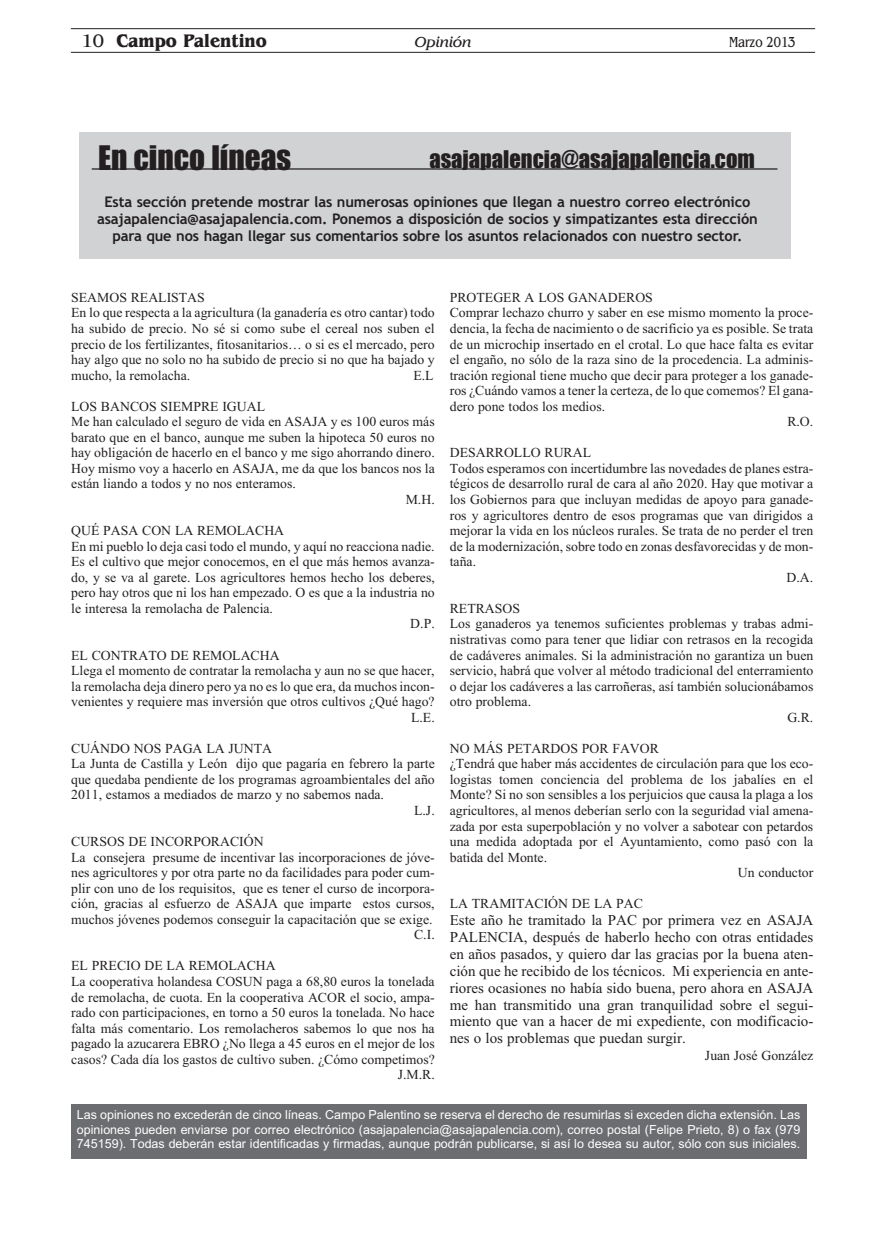
<style>
.page{position:relative;width:886px;height:1241px;background:#fff}
.page>*{position:absolute;margin:0;border:0;box-sizing:border-box;transform-origin:0 0}
.t1{font:31.25px "Impact";color:#231f20}
.t2{font:22.5px "Impact";color:#231f20}
.t3{font:700 18.75px "Benguiat IT Cby BT";color:#231f20;scale:.9 1}
.t4{font:15px/17px "Times New Roman";color:#231f20;text-align:justify}
.t5{font:15px "Benguiat IT Cby BT";color:#231f20;scale:.8 1}
.t6{font:italic 15px "Benguiat IT Cby BT";color:#231f20}
.t7{font:700 14.62px/16.5px "Trebuchet MS";letter-spacing:-.01em;color:#231f20;text-align:center}
.t8{font:13.75px/15.5px "Times New Roman";color:#231f20}
.t9{font:12.5px/14.1px "Arial";color:#fff;text-align:justify}
.s1{font-weight:400}
</style>
<div class="page">
<hr style="left:71px;top:28px;width:744px;height:1px;background:#231f20">
<hr style="left:71px;top:52px;width:744px;height:1px;background:#231f20">
<div style="left:79px;top:132px;width:712px;height:127px;background:#d1d2d4"></div>
<div style="left:71px;top:1103px;width:735px;height:55px;background:#6c6d70"></div>
<hr style="left:92px;top:168px;width:685px;height:1px;background:#231f20">
<h3 class="t3" style="left:81px;top:29px;width:207px"><span class="s1">10</span> Campo Palentino</h3>
<p class="t6" style="left:415px;top:33px;width:58px">Opinión</p>
<p class="t5" style="left:729px;top:33px;width:84px">Marzo 2013</p>
<h1 class="t1" style="left:98px;top:141px;width:195px">En cinco líneas</h1>
<h2 class="t2" style="left:429px;top:147px;width:327px">asajapalencia@asajapalencia.com</h2>
<p class="t7" style="left:97px;top:194px;width:662px">Esta sección pretende mostrar las numerosas opiniones que llegan a nuestro correo electrónico asajapalencia@asajapalencia.com. Ponemos a disposición de socios y simpatizantes esta dirección para que nos hagan llegar sus comentarios sobre los asuntos relacionados con nuestro sector.</p>
<p class="t8" style="left:71px;top:289px;width:365px">SEAMOS REALISTAS<br>En lo que respecta a la agricultura (la ganadería es otro cantar) todo ha subido de precio. No sé si como sube el cereal nos suben el precio de los fertilizantes, fitosanitarios… o si es el mercado, pero hay algo que no solo no ha subido de precio si no que ha bajado y mucho, la remolacha.</p>
<p class="t8" style="left:413px;top:367px;width:22px">E.L</p>
<p class="t8" style="left:71px;top:398px;width:195px">LOS BANCOS SIEMPRE IGUAL</p>
<p class="t8" style="left:71px;top:414px;width:365px">Me han calculado el seguro de vida en ASAJA y es 100 euros más</p>
<p class="t8" style="left:71px;top:429px;width:365px">barato que en el banco, aunque me suben la hipoteca 50 euros no</p>
<p class="t8" style="left:71px;top:445px;width:365px">hay obligación de hacerlo en el banco y me sigo ahorrando dinero.</p>
<p class="t8" style="left:71px;top:460px;width:365px">Hoy mismo voy a hacerlo en ASAJA, me da que los bancos nos la</p>
<p class="t8" style="left:71px;top:476px;width:226px">están liando a todos y no nos enteramos.</p>
<p class="t8" style="left:406px;top:491px;width:31px">M.H.</p>
<p class="t8" style="left:71px;top:522px;width:214px">QUÉ PASA CON LA REMOLACHA</p>
<p class="t8" style="left:71px;top:538px;width:365px">En mi pueblo lo deja casi todo el mundo, y aquí no reacciona nadie.</p>
<p class="t8" style="left:71px;top:553px;width:365px">Es el cultivo que mejor conocemos, en el que más hemos avanza-</p>
<p class="t8" style="left:71px;top:569px;width:365px">do, y se va al garete. Los agricultores hemos hecho los deberes,</p>
<p class="t8" style="left:71px;top:584px;width:365px">pero hay otros que ni los han empezado. O es que a la industria no</p>
<p class="t8" style="left:71px;top:600px;width:203px">le interesa la remolacha de Palencia.</p>
<p class="t8" style="left:410px;top:615px;width:26px">D.P.</p>
<p class="t8" style="left:71px;top:647px;width:210px">EL CONTRATO DE REMOLACHA</p>
<p class="t8" style="left:71px;top:662px;width:365px">Llega el momento de contratar la remolacha y aun no se que hacer,</p>
<p class="t8" style="left:71px;top:678px;width:365px">la remolacha deja dinero pero ya no es lo que era, da muchos incon-</p>
<p class="t8" style="left:71px;top:693px;width:365px">venientes y requiere mas inversión que otros cultivos ¿Qué hago?</p>
<p class="t8" style="left:411px;top:709px;width:25px">L.E.</p>
<p class="t8" style="left:71px;top:740px;width:202px">CUÁNDO NOS PAGA LA JUNTA</p>
<p class="t8" style="left:71px;top:755px;width:365px">La Junta de Castilla y León dijo que pagaría en febrero la parte</p>
<p class="t8" style="left:71px;top:771px;width:365px">que quedaba pendiente de los programas agroambientales del año</p>
<p class="t8" style="left:71px;top:786px;width:314px">2011, estamos a mediados de marzo y no sabemos nada.</p>
<p class="t8" style="left:414px;top:802px;width:22px">L.J.</p>
<p class="t8" style="left:71px;top:833px;width:194px">CURSOS DE INCORPORACIÓN</p>
<p class="t8" style="left:71px;top:849px;width:365px">La consejera presume de incentivar las incorporaciones de jóve-</p>
<p class="t8" style="left:71px;top:864px;width:365px">nes agricultores y por otra parte no da facilidades para poder cum-</p>
<p class="t8" style="left:71px;top:880px;width:365px">plir con uno de los requisitos, que es tener el curso de incorpora-</p>
<p class="t8" style="left:71px;top:895px;width:365px">ción, gracias al esfuerzo de ASAJA que imparte estos cursos,</p>
<p class="t8" style="left:71px;top:911px;width:363px">muchos jóvenes podemos conseguir la capacitación que se exige.</p>
<p class="t8" style="left:414px;top:926px;width:22px">C.I.</p>
<p class="t8" style="left:71px;top:957px;width:206px">EL PRECIO DE LA REMOLACHA</p>
<p class="t8" style="left:71px;top:973px;width:365px">La cooperativa holandesa COSUN paga a 68,80 euros la tonelada</p>
<p class="t8" style="left:71px;top:988px;width:365px">de remolacha, de cuota. En la cooperativa ACOR el socio, ampa-</p>
<p class="t8" style="left:71px;top:1004px;width:365px">rado con participaciones, en torno a 50 euros la tonelada. No hace</p>
<p class="t8" style="left:71px;top:1019px;width:365px">falta más comentario. Los remolacheros sabemos lo que nos ha</p>
<p class="t8" style="left:71px;top:1035px;width:365px">pagado la azucarera EBRO ¿No llega a 45 euros en el mejor de los</p>
<p class="t8" style="left:71px;top:1051px;width:365px">casos? Cada día los gastos de cultivo suben. ¿Cómo competimos?</p>
<p class="t8" style="left:398px;top:1066px;width:39px">J.M.R.</p>
<p class="t8" style="left:450px;top:289px;width:205px">PROTEGER A LOS GANADEROS</p>
<p class="t8" style="left:450px;top:305px;width:365px">Comprar lechazo churro y saber en ese mismo momento la proce-</p>
<p class="t8" style="left:450px;top:320px;width:365px">dencia, la fecha de nacimiento o de sacrificio ya es posible. Se trata</p>
<p class="t8" style="left:450px;top:336px;width:365px">de un microchip insertado en el crotal. Lo que hace falta es evitar</p>
<p class="t8" style="left:450px;top:351px;width:365px">el engaño, no sólo de la raza sino de la procedencia. La adminis-</p>
<p class="t8" style="left:450px;top:367px;width:365px">tración regional tiene mucho que decir para proteger a los ganade-</p>
<p class="t8" style="left:450px;top:382px;width:365px">ros ¿Cuándo vamos a tener la certeza, de lo que comemos? El gana-</p>
<p class="t8" style="left:450px;top:398px;width:157px">dero pone todos los medios.</p>
<p class="t8" style="left:787px;top:414px;width:27px">R.O.</p>
<p class="t8" style="left:450px;top:445px;width:143px">DESARROLLO RURAL</p>
<p class="t8" style="left:450px;top:460px;width:365px">Todos esperamos con incertidumbre las novedades de planes estra-</p>
<p class="t8" style="left:450px;top:476px;width:365px">tégicos de desarrollo rural de cara al año 2020. Hay que motivar a</p>
<p class="t8" style="left:450px;top:491px;width:365px">los Gobiernos para que incluyan medidas de apoyo para ganade-</p>
<p class="t8" style="left:450px;top:507px;width:365px">ros y agricultores dentro de esos programas que van dirigidos a</p>
<p class="t8" style="left:450px;top:522px;width:365px">mejorar la vida en los núcleos rurales. Se trata de no perder el tren</p>
<p class="t8" style="left:450px;top:538px;width:365px">de la modernización, sobre todo en zonas desfavorecidas y de mon-</p>
<p class="t8" style="left:450px;top:553px;width:28px">taña.</p>
<p class="t8" style="left:786px;top:569px;width:28px">D.A.</p>
<p class="t8" style="left:450px;top:600px;width:72px">RETRASOS</p>
<p class="t8" style="left:450px;top:615px;width:365px">Los ganaderos ya tenemos suficientes problemas y trabas admi-</p>
<p class="t8" style="left:450px;top:631px;width:365px">nistrativas como para tener que lidiar con retrasos en la recogida</p>
<p class="t8" style="left:450px;top:647px;width:365px">de cadáveres animales. Si la administración no garantiza un buen</p>
<p class="t8" style="left:450px;top:662px;width:365px">servicio, habrá que volver al método tradicional del enterramiento</p>
<p class="t8" style="left:450px;top:678px;width:365px">o dejar los cadáveres a las carroñeras, así también solucionábamos</p>
<p class="t8" style="left:450px;top:693px;width:83px">otro problema.</p>
<p class="t8" style="left:787px;top:709px;width:27px">G.R.</p>
<p class="t8" style="left:450px;top:740px;width:211px">NO MÁS PETARDOS POR FAVOR</p>
<p class="t8" style="left:450px;top:755px;width:365px">¿Tendrá que haber más accidentes de circulación para que los eco-</p>
<p class="t8" style="left:450px;top:771px;width:365px">logistas tomen conciencia del problema de los jabalíes en el</p>
<p class="t8" style="left:450px;top:786px;width:365px">Monte? Si no son sensibles a los perjuicios que causa la plaga a los</p>
<p class="t8" style="left:450px;top:802px;width:365px">agricultores, al menos deberían serlo con la seguridad vial amena-</p>
<p class="t8" style="left:450px;top:817px;width:365px">zada por esta superpoblación y no volver a sabotear con petardos</p>
<p class="t8" style="left:450px;top:833px;width:365px">una medida adoptada por el Ayuntamiento, como pasó con la</p>
<p class="t8" style="left:450px;top:849px;width:99px">batida del Monte.</p>
<p class="t8" style="left:738px;top:864px;width:77px">Un conductor</p>
<p class="t8" style="left:450px;top:895px;width:195px">LA TRAMITACIÓN DE LA PAC</p>
<p class="t4" style="left:450px;top:910px;width:365px">Este año he tramitado la PAC por primera vez en ASAJA PALENCIA, después de haberlo hecho con otras entidades en años pasados, y quiero dar las gracias por la buena aten&shy;ción que he recibido de los técnicos. Mi experiencia en ante&shy;riores ocasiones no había sido buena, pero ahora en ASAJA me han transmitido una gran tranquilidad sobre el segui&shy;miento que van a hacer de mi expediente, con modificacio&shy;nes o los problemas que puedan surgir.</p>
<p class="t8" style="left:705px;top:1046px;width:110px">Juan José González</p>
<p class="t9" style="left:77px;top:1107px;width:725px">Las opiniones no excederán de cinco líneas. Campo Palentino se reserva el derecho de resumirlas si exceden dicha extensión. Las opiniones pueden enviarse por correo electrónico (asajapalencia@asajapalencia.com), correo postal (Felipe Prieto, 8) o fax (979<br>745159). Todas deberán estar identificadas y firmadas, aunque podrán publicarse, si así lo desea su autor, sólo con sus iniciales.</p>
</div>
